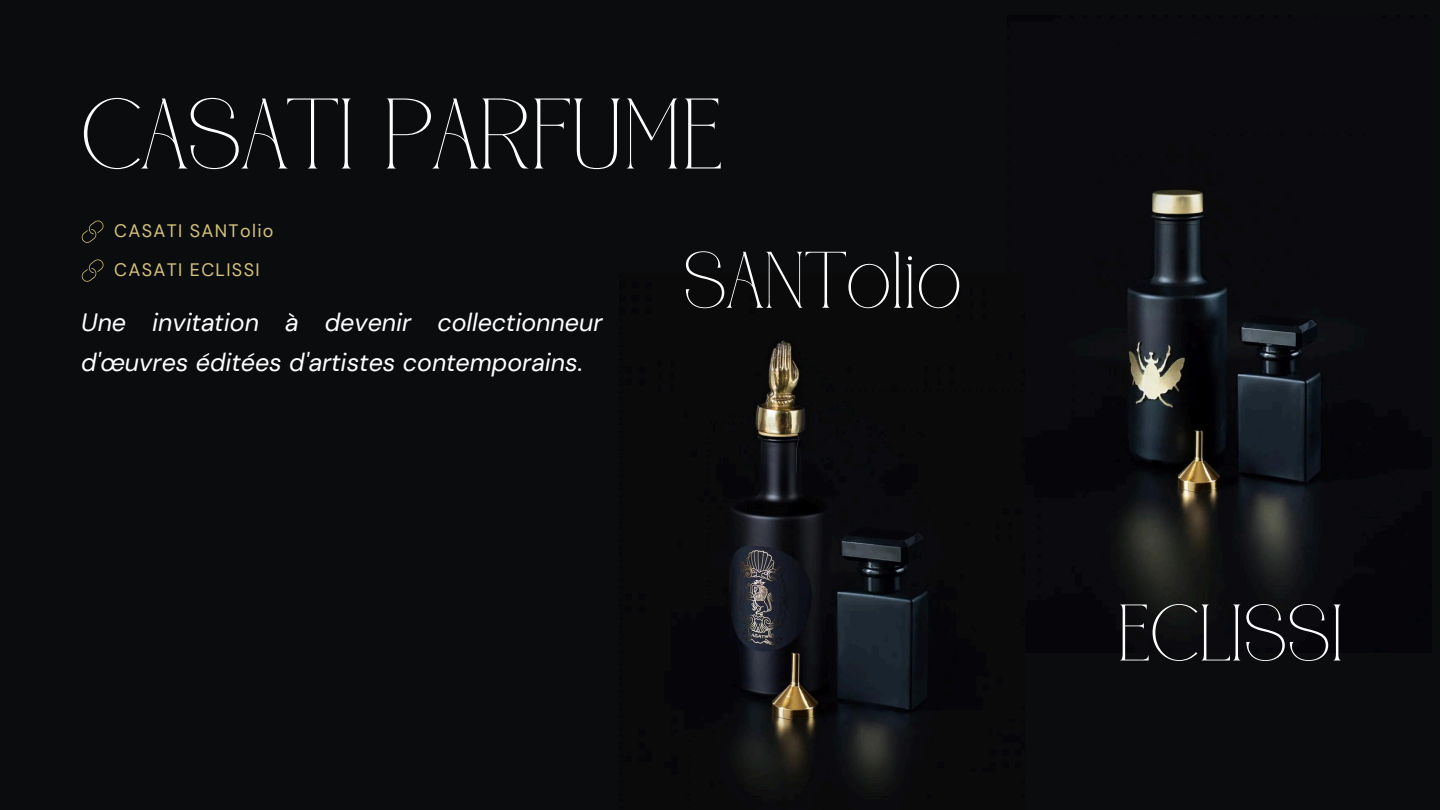
<style>
.page{position:relative;width:1440px;height:810px;background:#0b0c0e}
.page>*{position:absolute;margin:0;border:0;box-sizing:border-box;transform-origin:0 0}
.t1{font:100px "CANOVER Regular";color:#fff}
.t2{font:80px "CANOVER Regular";color:#fff}
.t3{font:italic 25px/39.8px "DM Sans";color:#fff}
.t4{font:18px "DM Sans";letter-spacing:.075em;color:#d6c37b}
</style>
<div class="page">
<img style="left:1050px;top:189px;width:381px;height:464px">
<img style="left:730px;top:340px;width:202px;height:445px">
<svg style="left:81px;top:220px;width:23px;height:23px"></svg>
<svg style="left:81px;top:259px;width:23px;height:23px"></svg>
<h5 class="t1" style="left:81px;top:93px;width:643px">CASATI PARFUME</h5>
<h3 class="t4" style="left:114px;top:220px;width:161px">CASATI SANTolio</h3>
<p class="t4" style="left:114px;top:258px;width:147px">CASATI ECLISSI</p>
<h1 class="t3" style="left:81px;top:303px;width:523px">Une invitation à devenir collectionneur d'œuvres éditées d'artistes contemporains.</h1>
<p class="t2" style="left:683px;top:247px;width:280px">SANTolio</p>
<p class="t2" style="left:1117px;top:600px;width:228px">ECLISSI</p>
</div>
